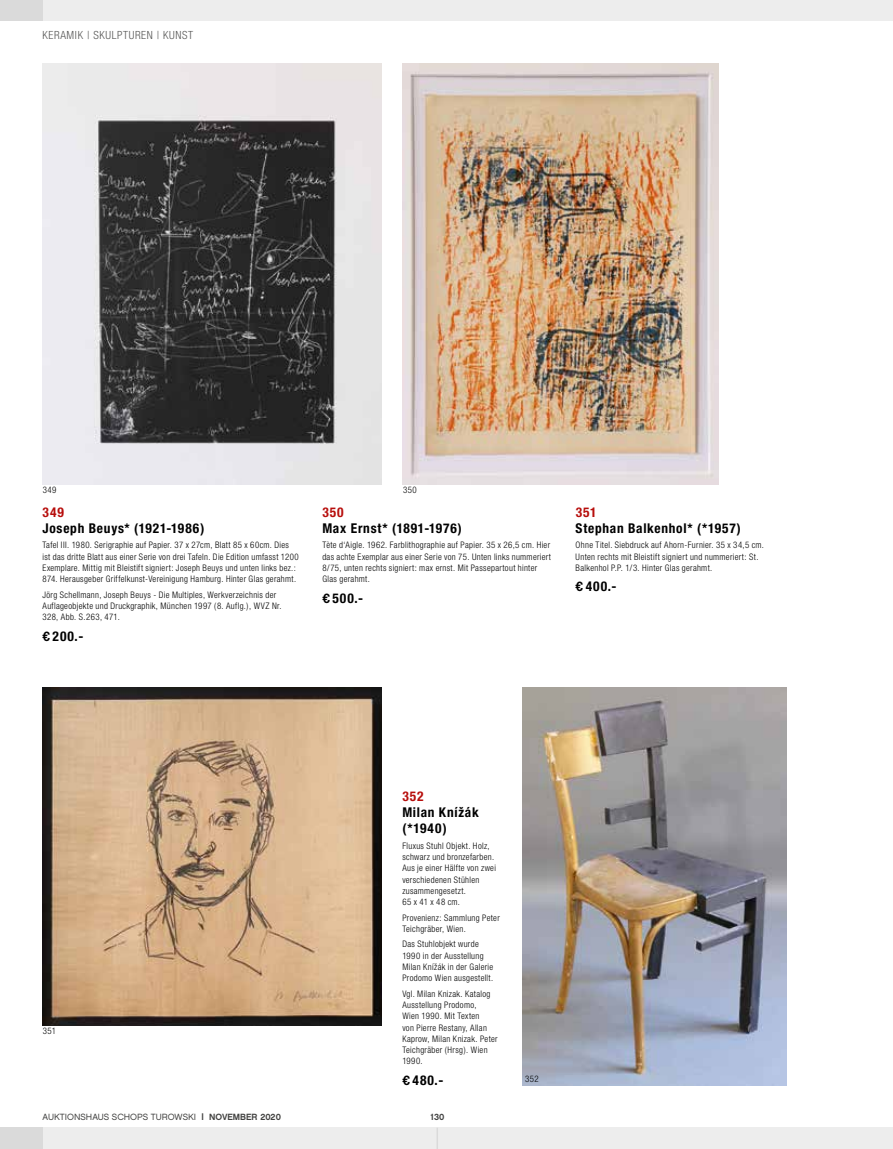
<style>
.page{position:relative;width:893px;height:1149px;background:#fff}
.page>*{position:absolute;margin:0;border:0;box-sizing:border-box;transform-origin:0 0}
.t1{font:700 condensed 13.5px/16.2px "Helvetica Neue";letter-spacing:.055em;color:#000}
.t2{font:700 condensed 13.5px "Helvetica Neue";letter-spacing:.07em;color:#b70e0c}
.t3{font:300 condensed 11.25px "Helvetica Neue";letter-spacing:.055em;color:#575756}
.t4{font:300 condensed 9px/11.2px "Helvetica Neue";letter-spacing:.035em;color:#000}
.t5{font:9px "Chalet London Nineteen Sixty";color:#424241}
.t6{font:9px "Chalet New York Nineteen Sixty";color:#424241}
.s1{font-family:"Univers";font-stretch:normal}
.s2{font-family:"Chalet New York Nineteen Sixty"}
</style>
<div class="page">
<div style="left:0;top:0;width:893px;height:21px;background:#ededed"></div>
<div style="left:0;top:1127px;width:893px;height:21px;background:#ededed"></div>
<div style="left:0;top:0;width:43px;height:21px;background:#dadada"></div>
<div style="left:0;top:1127px;width:43px;height:21px;background:#dadada"></div>
<svg style="left:437px;top:1128px;width:1px;height:20px"></svg>
<img style="left:43px;top:64px;width:338px;height:421px">
<img style="left:403px;top:64px;width:316px;height:421px">
<img style="left:43px;top:687px;width:338px;height:338px">
<img style="left:523px;top:687px;width:264px;height:397px">
<p class="t3" style="left:43px;top:28px;width:152px">KERAMIK | SKULPTUREN | KUNST</p>
<p class="t4" style="left:43px;top:484px;width:15px">349</p>
<p class="t4" style="left:403px;top:484px;width:15px">350</p>
<h1 class="t2" style="left:43px;top:503px;width:23px">349</h1>
<h1 class="t1" style="left:43px;top:519px;width:163px">Joseph Beuys* (1921-1986)</h1>
<p class="t4" style="left:43px;top:539px;width:258px">Tafel III. 1980. Serigraphie auf Papier. 37 x 27cm, Blatt 85 x 60cm. Dies ist das dritte Blatt aus einer Serie von drei Tafeln. Die Edition umfasst 1200<br>Exemplare. Mittig mit Bleistift signiert: Joseph Beuys und unten links bez.:<br>874. Herausgeber Griffelkunst-Vereinigung Hamburg. Hinter Glas gerahmt.</p>
<p class="t4" style="left:43px;top:588px;width:241px">Jörg Schellmann, Joseph Beuys - Die Multiples, Werkverzeichnis der<br>Auflageobjekte und Druckgraphik, München 1997 (8. Auflg.), WVZ Nr.<br>328, Abb. S.263, 471.</p>
<h1 class="t1" style="left:43px;top:627px;width:42px"><span class="s1">€</span> 200.-</h1>
<h1 class="t2" style="left:322px;top:503px;width:23px">350</h1>
<h1 class="t1" style="left:322px;top:519px;width:141px">Max Ernst* (1891-1976)</h1>
<p class="t4" style="left:322px;top:539px;width:230px">Tète d‘Aigle. 1962. Farblithographie auf Papier. 35 x 26,5 cm. Hier das achte Exemplar aus einer Serie von 75. Unten links nummeriert 8/75, unten rechts signiert: max ernst. Mit Passepartout hinter Glas gerahmt.</p>
<h1 class="t1" style="left:322px;top:589px;width:42px"><span class="s1">€</span> 500.-</h1>
<h1 class="t2" style="left:576px;top:503px;width:23px">351</h1>
<h1 class="t1" style="left:576px;top:519px;width:167px">Stephan Balkenhol* (*1957)</h1>
<p class="t4" style="left:576px;top:539px;width:190px">Ohne Titel. Siebdruck auf Ahorn-Furnier. 35 x 34,5 cm.<br>Unten rechts mit Bleistift signiert und nummeriert: St.<br>Balkenhol P.P. 1/3. Hinter Glas gerahmt.</p>
<h1 class="t1" style="left:576px;top:578px;width:42px"><span class="s1">€</span> 400.-</h1>
<p class="t4" style="left:43px;top:1024px;width:15px">351</p>
<h1 class="t2" style="left:402px;top:787px;width:23px">352</h1>
<h1 class="t1" style="left:402px;top:803px;width:78px">Milan Knížák (*1940)</h1>
<p class="t4" style="left:402px;top:839px;width:95px">Fluxus Stuhl Objekt. Holz, schwarz und bronzefarben.<br>Aus je einer Hälfte von zwei verschiedenen Stühlen zusammengesetzt.<br>65 x 41 x 48 cm.</p>
<p class="t4" style="left:402px;top:911px;width:99px">Provenienz: Sammlung Peter<br>Teichgräber, Wien.</p>
<p class="t4" style="left:402px;top:938px;width:92px">Das Stuhlobjekt wurde<br>1990 in der Ausstellung<br>Milan Knížák in der Galerie<br>Prodomo Wien ausgestellt.</p>
<p class="t4" style="left:402px;top:987px;width:97px">Vgl. Milan Knizak. Katalog<br>Ausstellung Prodomo,<br>Wien 1990. Mit Texten<br>von Pierre Restany, Allan<br>Kaprow, Milan Knizak. Peter<br>Teichgräber (Hrsg). Wien<br>1990.</p>
<h1 class="t1" style="left:402px;top:1071px;width:42px"><span class="s1">€</span> 480.-</h1>
<p class="t5" style="left:43px;top:1110px;width:240px">AUKTIONSHAUS SCHOPS TUROWSKI <span class="s2">| NOVEMBER 2020</span></p>
<p class="t6" style="left:430px;top:1110px;width:16px">130</p>
<p class="t4" style="left:525px;top:1072px;width:15px">352</p>
</div>
